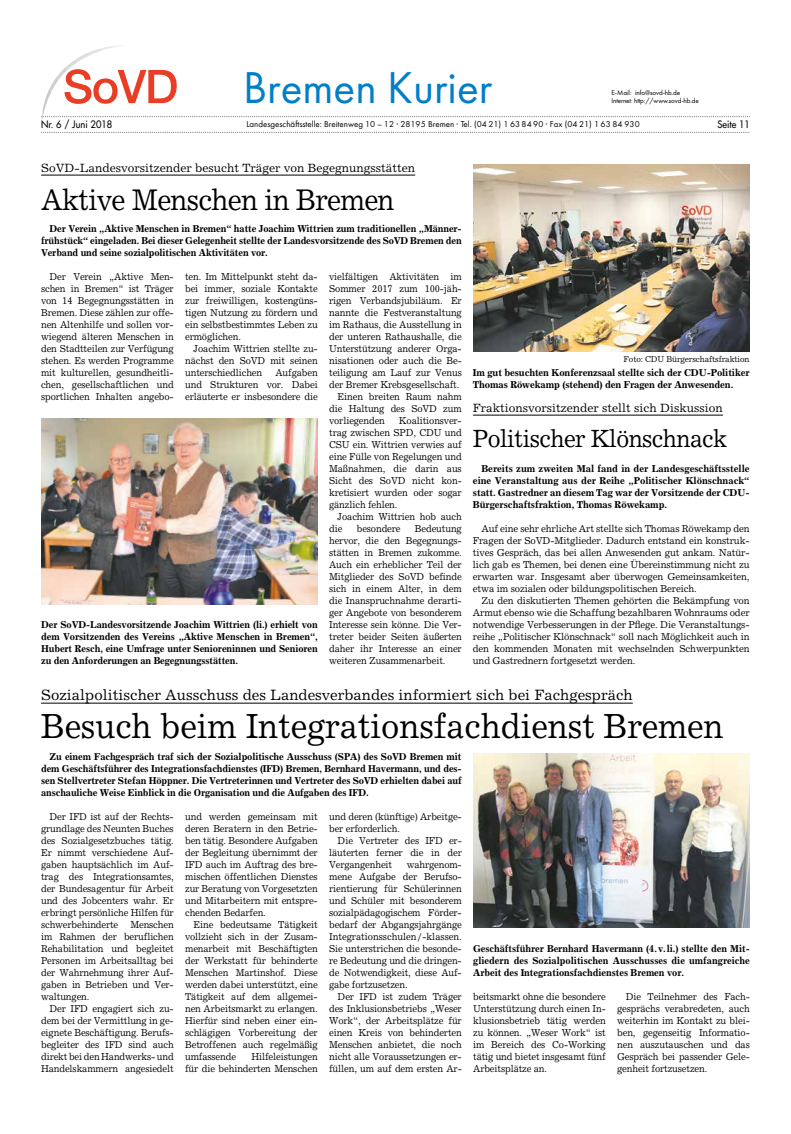
<style>
.page{position:relative;width:791px;height:1134px;background:#fff}
.page>*{position:absolute;margin:0;border:0;box-sizing:border-box;transform-origin:0 0}
.t1{font:46.3px "Futura PT";color:#007fc7}
.t2{font:35px "Excelsior";letter-spacing:-.005em;color:#000;scale:.94 1}
.t3{font:30px "Excelsior";letter-spacing:-.025em;color:#000;scale:.93 1}
.t4{font:25px "Excelsior";letter-spacing:-.025em;color:#000;scale:.93 1}
.t5{font:15px "Excelsior";color:#000}
.t6{font:12px "Excelsior";color:#000}
.t7{font:10px/12px "Excelsior";letter-spacing:-.015em;color:#000;text-align:justify;scale:.94 1}
.t8{font:700 10px/12px "Excelsior";letter-spacing:-.015em;color:#000;text-align:justify;scale:.94 1}
.t9{font:10px/12px "Excelsior";letter-spacing:-.015em;color:#000;text-align:justify;scale:.96 1}
.t10{font:700 10px/12px "Excelsior";letter-spacing:-.015em;color:#000;text-align:justify;scale:.96 1}
.t11{font:10px "Futura";color:#000;scale:.94 1}
.t12{font:8.9px "Futura PT";color:#000}
.t13{font:8.5px "Excelsior";letter-spacing:-.015em;color:#000;scale:.96 1}
.t14{font:7.1px/8.3px "Futura PT";letter-spacing:-.015em;color:#000}
</style>
<div class="page">
<hr style="left:41px;top:703px;width:592px;height:1px;background:#000">
<img style="left:473px;top:753px;width:277px;height:175px">
<hr style="left:41px;top:175px;width:374px;height:1px;background:#000">
<img style="left:41px;top:418px;width:277px;height:186px">
<hr style="left:473px;top:415px;width:250px;height:1px;background:#000">
<img style="left:473px;top:164px;width:277px;height:188px">
<svg style="left:41px;top:132px;width:709px;height:1px"></svg>
<svg style="left:41px;top:45px;width:709px;height:75px"></svg>
<h1 class="t1" style="left:243px;top:61px;width:250px">Bremen Kurier</h1>
<p class="t14" style="left:611px;top:88px;width:89px">E-Mail: info@sovd-hb.de<br>Internet: http://www.sovd-hb.de</p>
<p class="t11" style="left:41px;top:117px;width:77px">Nr. 6 / Juni 2018</p>
<p class="t12" style="left:246px;top:119px;width:395px">Landesgeschäftsstelle: Breitenweg 10 – 12 · 28195 Bremen · Tel. (04 21) 1 63 84 90 · Fax (04 21) 1 63 84 930</p>
<p class="t11" style="left:717px;top:118px;width:36px">Seite 11</p>
<p class="t6" style="left:41px;top:160px;width:376px">SoVD-Landesvorsitzender besucht Träger von Begegnungsstätten</p>
<h3 class="t3" style="left:41px;top:182px;width:381px">Aktive Menschen in Bremen</h3>
<p class="t8" style="left:41px;top:222px;width:449px;text-indent:9px">Der Verein „Aktive Menschen in Bremen“ hatte Joachim Wittrien zum traditionellen „Männer&shy;frühstück“ eingeladen. Bei dieser Gelegenheit stellte der Landesvorsitzende des SoVD Bremen den Verband und seine sozialpolitischen Aktivitäten vor.</p>
<p class="t7" style="left:41px;top:270px;width:143px;text-indent:9px">Der Verein „Aktive Men&shy;schen in Bremen“ ist Träger von 14 Begegnungsstätten in Bremen. Diese zählen zur offe&shy;nen Altenhilfe und sollen vor&shy;wiegend älteren Menschen in den Stadtteilen zur Verfügung stehen. Es werden Programme mit kulturellen, gesundheitli&shy;chen, gesellschaftlichen und sportlichen Inhalten angebo-</p>
<p class="t7" style="left:185px;top:270px;width:143px">ten. Im Mittelpunkt steht da&shy;bei immer, soziale Kontakte zur freiwilligen, kostengüns&shy;tigen Nutzung zu fördern und ein selbstbestimmtes Leben zu ermöglichen.</p>
<p class="t7" style="left:329px;top:270px;width:143px">vielfältigen Aktivitäten im</p>
<p class="t7" style="left:329px;top:282px;width:143px">Sommer 2017 zum 100-jäh-</p>
<p class="t7" style="left:329px;top:294px;width:143px">rigen Verbandsjubiläum. Er</p>
<p class="t7" style="left:329px;top:306px;width:143px">nannte die Festveranstaltung</p>
<p class="t7" style="left:329px;top:318px;width:143px">im Rathaus, die Ausstellung in</p>
<p class="t7" style="left:329px;top:330px;width:143px">der unteren Rathaushalle, die</p>
<p class="t7" style="left:329px;top:342px;width:143px">Unterstützung anderer Orga-</p>
<p class="t7" style="left:329px;top:354px;width:143px">nisationen oder auch die Be-</p>
<p class="t7" style="left:329px;top:366px;width:143px">teiligung am Lauf zur Venus</p>
<p class="t7" style="left:329px;top:378px;width:140px">der Bremer Krebsgesellschaft.</p>
<p class="t7" style="left:338px;top:390px;width:134px">Einen breiten Raum nahm</p>
<p class="t7" style="left:329px;top:402px;width:143px">die Haltung des SoVD zum</p>
<p class="t7" style="left:329px;top:414px;width:61px">vorliegenden</p>
<p class="t7" style="left:185px;top:342px;width:143px;text-indent:9px">Joachim Wittrien stellte zu&shy;nächst den SoVD mit seinen unterschiedlichen</p>
<p class="t7" style="left:185px;top:366px;width:143px;text-indent:90px">Aufgaben und Strukturen vor. Dabei erläuterte er insbesondere die</p>
<p class="t7" style="left:329px;top:414px;width:143px;text-indent:70px">Koalitionsver&shy;trag zwischen SPD, CDU und CSU ein. Wittrien verwies auf eine Fülle von Regelungen und Maßnahmen, die darin aus Sicht des SoVD nicht kon&shy;kretisiert wurden oder sogar gänzlich fehlen.</p>
<p class="t7" style="left:329px;top:510px;width:143px;text-indent:9px">Joachim Wittrien hob auch die</p>
<p class="t7" style="left:329px;top:522px;width:143px;text-indent:86px">Bedeutung hervor, die den Begegnungs&shy;stätten in Bremen zukomme.<br>Auch ein erheblicher Teil der Mitglieder des SoVD befinde sich in einem Alter, in dem die Inanspruchnahme derarti&shy;ger Angebote von besonderem Interesse sein könne. Die Ver&shy;treter beider Seiten äußerten daher ihr Interesse an einer weiteren Zusammenarbeit.</p>
<p class="t7" style="left:357px;top:522px;width:48px">besondere</p>
<p class="t8" style="left:41px;top:618px;width:296px">Der SoVD-Landesvorsitzende Joachim Wittrien (li.) erhielt von dem Vorsitzenden des Vereins „Aktive Menschen in Bremen“, Hubert Resch, eine Umfrage unter Senioreninnen und Senioren zu den Anforderungen an Begegnungsstätten.</p>
<p class="t13" style="left:624px;top:354px;width:133px">Foto: CDU Bürgerschaftsfraktion</p>
<p class="t10" style="left:473px;top:366px;width:290px">Im gut besuchten Konferenzsaal stellte sich der CDU-Politiker<br>Thomas Röwekamp (stehend) den Fragen der Anwesenden.</p>
<p class="t6" style="left:473px;top:400px;width:251px">Fraktionsvorsitzender stellt sich Diskussion</p>
<h3 class="t4" style="left:473px;top:423px;width:275px">Politischer Klönschnack</h3>
<p class="t10" style="left:473px;top:462px;width:290px;text-indent:9px">Bereits zum zweiten Mal fand in der Landesgeschäftsstelle eine Veranstaltung aus der Reihe „Politischer Klönschnack“ statt. Gastredner an diesem Tag war der Vorsitzende der CDU-Bürgerschaftsfraktion, Thomas Röwekamp.</p>
<p class="t9" style="left:473px;top:522px;width:290px;text-indent:9px">Auf eine sehr ehrliche Art stellte sich Thomas Röwekamp den Fragen der SoVD-Mitglieder. Dadurch entstand ein konstruk&shy;tives Gespräch, das bei allen Anwesenden gut ankam. Natür&shy;lich gab es Themen, bei denen eine Übereinstimmung nicht zu erwarten war. Insgesamt aber überwogen Gemeinsamkeiten, etwa im sozialen oder bildungspolitischen Bereich.</p>
<p class="t9" style="left:473px;top:594px;width:290px;text-indent:9px">Zu den diskutierten Themen gehörten die Bekämpfung von Armut ebenso wie die Schaffung bezahlbaren Wohnraums oder notwendige Verbesserungen in der Pflege. Die Veranstaltungs&shy;reihe „Politischer Klönschnack“ soll nach Möglichkeit auch in den kommenden Monaten mit wechselnden Schwerpunkten und Gastrednern fortgesetzt werden.</p>
<h3 class="t5" style="left:41px;top:686px;width:593px">Sozialpolitischer Ausschuss des Landesverbandes informiert sich bei Fachgespräch</h3>
<h2 class="t2" style="left:41px;top:705px;width:728px">Besuch beim Integrationsfachdienst Bremen</h2>
<p class="t8" style="left:41px;top:750px;width:449px;text-indent:9px">Zu einem Fachgespräch traf sich der Sozialpolitische Ausschuss (SPA) des SoVD Bremen mit dem Geschäftsführer des Integrationsfachdienstes (IFD) Bremen, Bernhard Havermann, und des&shy;sen Stellvertreter Stefan Höppner. Die Vertreterinnen und Vertreter des SoVD erhielten dabei auf anschauliche Weise Einblick in die Organisation und die Aufgaben des IFD.</p>
<p class="t7" style="left:41px;top:810px;width:143px;text-indent:9px">Der IFD ist auf der Rechts&shy;grundlage des Neunten Buches des Sozialgesetzbuches tätig.<br>Er nimmt verschiedene Auf&shy;gaben hauptsächlich im Auf&shy;trag des Integrationsamtes, der Bundesagentur für Arbeit und des Jobcenters wahr. Er erbringt persönliche Hilfen für schwerbehinderte Menschen im Rahmen der beruflichen Rehabilitation und begleitet Personen im Arbeitsalltag bei der Wahrnehmung ihrer Auf&shy;gaben in Betrieben und Ver&shy;waltungen.</p>
<p class="t7" style="left:41px;top:1002px;width:143px;text-indent:9px">Der IFD engagiert sich zu&shy;dem bei der Vermittlung in ge&shy;eignete Beschäftigung. Berufs&shy;begleiter des IFD sind auch direkt bei den Handwerks- und Handelskammern angesiedelt</p>
<p class="t7" style="left:185px;top:810px;width:143px">und werden gemeinsam mit deren Beratern in den Betrie&shy;ben tätig. Besondere Aufgaben der Begleitung übernimmt der IFD auch im Auftrag des bre&shy;mischen öffentlichen Dienstes zur Beratung von Vorgesetzten und Mitarbeitern mit entspre&shy;chenden Bedarfen.</p>
<p class="t7" style="left:185px;top:918px;width:143px;text-indent:9px">Eine bedeutsame Tätigkeit vollzieht sich in der Zusam&shy;menarbeit mit Beschäftigten der Werkstatt für behinderte Menschen Martinshof. Diese werden dabei unterstützt, eine Tätigkeit auf dem allgemei&shy;nen Arbeitsmarkt zu erlangen.<br>Hierfür sind neben einer ein&shy;schlägigen Vorbereitung der Betroffenen auch regelmäßig umfassende</p>
<p class="t7" style="left:185px;top:1050px;width:143px;text-align:right">Hilfeleistungen<br>für die behinderten Menschen</p>
<p class="t7" style="left:329px;top:810px;width:143px">und deren (künftige) Arbeitge&shy;ber erforderlich.</p>
<p class="t7" style="left:329px;top:834px;width:143px;text-indent:9px">Die Vertreter des IFD er&shy;läuterten ferner die in der Vergangenheit</p>
<p class="t7" style="left:329px;top:858px;width:143px;text-indent:78px">wahrgenom&shy;mene Aufgabe der Berufso&shy;rientierung für Schülerinnen und Schüler mit besonderem sozialpädagogischem Förder&shy;bedarf der Abgangsjahrgänge Integrationsschulen/ -klassen.<br>Sie unterstrichen die besonde&shy;re Bedeutung und die dringen&shy;de Notwendigkeit, diese Auf&shy;gabe fortzusetzen.</p>
<p class="t7" style="left:329px;top:990px;width:143px;text-indent:9px">Der IFD ist zudem Träger des Inklusionsbetriebs „Weser Work“, der Arbeitsplätze für einen Kreis von behinderten Menschen anbietet, die noch nicht alle Voraussetzungen er&shy;füllen, um auf dem ersten Ar-</p>
<p class="t7" style="left:473px;top:990px;width:143px">beitsmarkt ohne die besondere Unterstützung durch einen In&shy;klusionsbetrieb tätig werden zu können. „Weser Work“ ist im Bereich des Co-Working tätig und bietet insgesamt fünf Arbeitsplätze an.</p>
<p class="t8" style="left:473px;top:942px;width:296px">Geschäftsführer Bernhard Havermann (4.v.li.) stellte den Mit&shy;gliedern des Sozialpolitischen Ausschusses die umfangreiche Arbeit des Integrationsfachdienstes Bremen vor.</p>
<p class="t7" style="left:617px;top:990px;width:143px;text-indent:9px">Die Teilnehmer des Fach&shy;gesprächs verabredeten, auch weiterhin im Kontakt zu blei&shy;ben, gegenseitig Informatio&shy;nen auszutauschen und das Gespräch bei passender Gele&shy;genheit fortzusetzen.</p>
</div>
